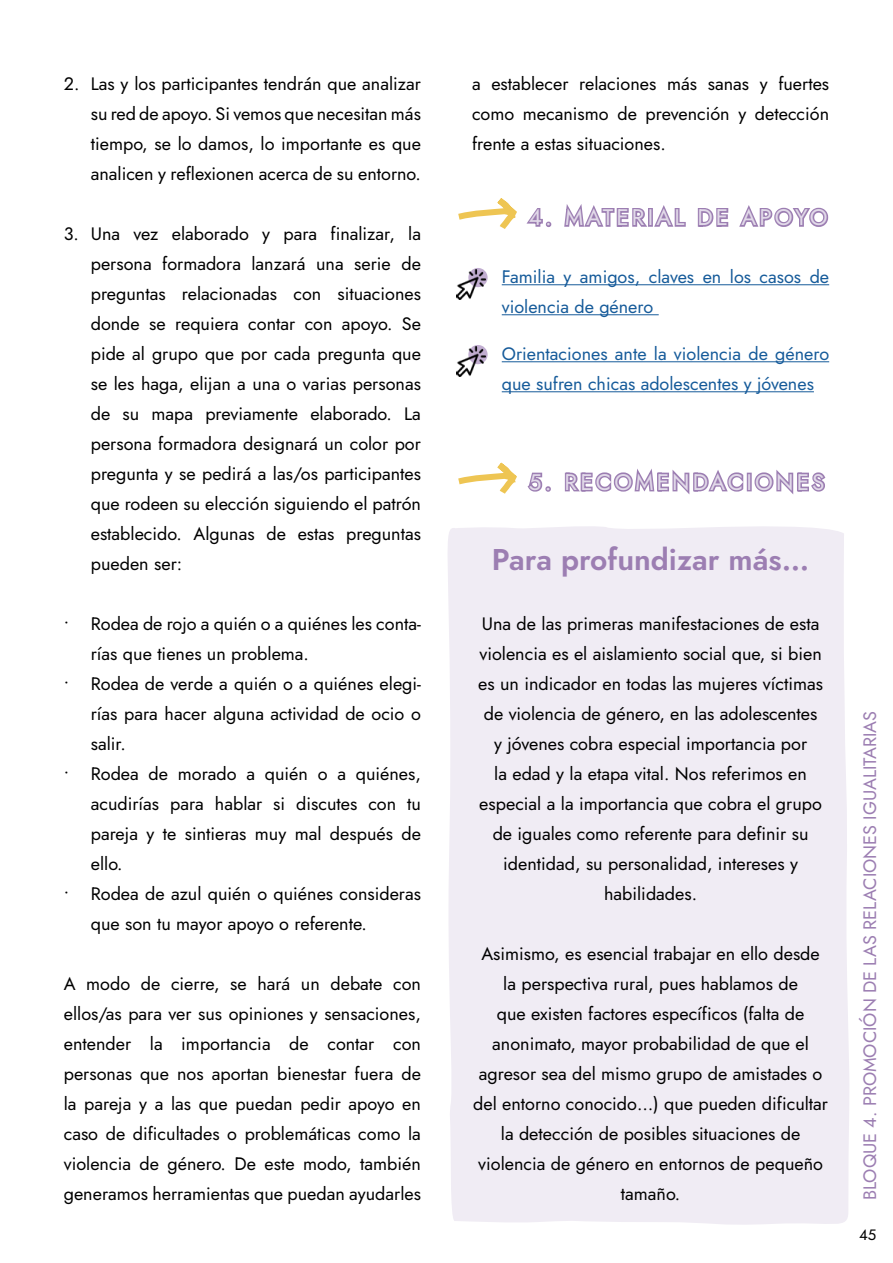
<style>
.page{position:relative;width:893px;height:1263px;background:#fff}
.page>*{position:absolute;margin:0;border:0;box-sizing:border-box;transform-origin:0 0}
.t1{font:600 30px "Jost";color:#9c7eb2}
.t2{font:22.5px "Jost";letter-spacing:.14em;color:#e2dae9}
.t3{font:18px/30px "Jost";color:#000;text-align:justify}
.t4{font:18px/30px "Jost";color:#165b9a}
.t5{font:18px "Jost";color:#9c7eb2}
.t6{font:15px "Jost";color:#000}
</style>
<div class="page">
<svg style="left:468px;top:268px;width:20px;height:19px"></svg>
<img style="left:456px;top:269px;width:30px;height:30px">
<svg style="left:468px;top:345px;width:20px;height:19px"></svg>
<img style="left:456px;top:347px;width:30px;height:29px">
<div style="left:448px;top:526px;width:401px;height:699px;background:#f0ecf4"></div>
<hr style="left:502px;top:284px;width:327px;height:1px;background:#165b9a">
<hr style="left:502px;top:314px;width:157px;height:1px;background:#165b9a">
<hr style="left:502px;top:361px;width:327px;height:1px;background:#165b9a">
<hr style="left:502px;top:391px;width:312px;height:1px;background:#165b9a">
<svg style="left:458px;top:462px;width:93px;height:32px"></svg>
<svg style="left:564px;top:472px;width:19px;height:20px"></svg>
<div style="left:582px;top:487px;width:11px;height:4px;border:3px solid #9c7eb2"></div>
<div style="left:582px;top:473px;width:11px;height:4px;border:3px solid #9c7eb2"></div>
<div style="left:582px;top:479px;width:10px;height:5px;border:3px solid #9c7eb2"></div>
<div style="left:581px;top:473px;width:4px;height:18px;border:3px solid #9c7eb2"></div>
<svg style="left:595px;top:469px;width:60px;height:23px"></svg>
<div style="left:658px;top:487px;width:11px;height:4px;border:3px solid #9c7eb2"></div>
<div style="left:658px;top:473px;width:11px;height:4px;border:3px solid #9c7eb2"></div>
<div style="left:658px;top:479px;width:11px;height:5px;border:3px solid #9c7eb2"></div>
<div style="left:657px;top:473px;width:5px;height:18px;border:3px solid #9c7eb2"></div>
<svg style="left:672px;top:470px;width:72px;height:25px"></svg>
<div style="left:747px;top:473px;width:5px;height:18px;border:3px solid #9c7eb2"></div>
<svg style="left:754px;top:470px;width:40px;height:24px"></svg>
<div style="left:798px;top:487px;width:11px;height:4px;border:3px solid #9c7eb2"></div>
<div style="left:798px;top:473px;width:11px;height:4px;border:3px solid #9c7eb2"></div>
<div style="left:798px;top:479px;width:10px;height:5px;border:3px solid #9c7eb2"></div>
<div style="left:797px;top:473px;width:5px;height:18px;border:3px solid #9c7eb2"></div>
<svg style="left:811px;top:472px;width:15px;height:20px"></svg>
<svg style="left:458px;top:198px;width:94px;height:31px"></svg>
<svg style="left:564px;top:204px;width:51px;height:23px"></svg>
<div style="left:618px;top:222px;width:11px;height:5px;border:3px solid #9c7eb2"></div>
<div style="left:618px;top:208px;width:11px;height:5px;border:3px solid #9c7eb2"></div>
<div style="left:618px;top:214px;width:10px;height:5px;border:3px solid #9c7eb2"></div>
<div style="left:617px;top:208px;width:5px;height:19px;border:3px solid #9c7eb2"></div>
<svg style="left:632px;top:205px;width:54px;height:22px"></svg>
<svg style="left:697px;top:208px;width:17px;height:19px"></svg>
<div style="left:717px;top:222px;width:11px;height:5px;border:3px solid #9c7eb2"></div>
<div style="left:717px;top:208px;width:11px;height:5px;border:3px solid #9c7eb2"></div>
<div style="left:717px;top:214px;width:11px;height:5px;border:3px solid #9c7eb2"></div>
<div style="left:716px;top:208px;width:5px;height:19px;border:3px solid #9c7eb2"></div>
<svg style="left:739px;top:205px;width:90px;height:22px"></svg>
<p class="t3" style="left:91px;top:69px;width:332px;text-indent:-27px">2. Las y los participantes tendrán que analizar su red de apoyo. Si vemos que necesitan más tiempo, se lo damos, lo importante es que analicen y reflexionen acerca de su entorno.</p>
<p class="t3" style="left:91px;top:219px;width:332px;text-indent:-27px">3. Una vez elaborado y para finalizar, la persona formadora lanzará una serie de preguntas relacionadas con situaciones donde se requiera contar con apoyo. Se pide al grupo que por cada pregunta que se les haga, elijan a una o varias personas de su mapa previamente elaborado. La persona formadora designará un color por pregunta y se pedirá a las/os participantes que rodeen su elección siguiendo el patrón establecido. Algunas de estas preguntas pueden ser:</p>
<p class="t3" style="left:91px;top:609px;width:332px;text-indent:-27px">• Rodea de rojo a quién o a quiénes les conta&shy;rías que tienes un problema.</p>
<p class="t3" style="left:91px;top:669px;width:332px;text-indent:-27px">• Rodea de verde a quién o a quiénes elegi&shy;rías para hacer alguna actividad de ocio o salir.</p>
<p class="t3" style="left:91px;top:759px;width:332px;text-indent:-27px">• Rodea de morado a quién o a quiénes, acudirías para hablar si discutes con tu pareja y te sintieras muy mal después de ello.</p>
<p class="t3" style="left:91px;top:879px;width:332px;text-indent:-27px">• Rodea de azul quién o quiénes consideras que son tu mayor apoyo o referente.</p>
<p class="t3" style="left:64px;top:969px;width:359px">A modo de cierre, se hará un debate con ellos/as para ver sus opiniones y sensaciones, entender la importancia de contar con personas que nos aportan bienestar fuera de la pareja y a las que puedan pedir apoyo en caso de dificultades o problemáticas como la violencia de género. De este modo, también generamos herramientas que puedan ayudarles</p>
<p class="t3" style="left:472px;top:69px;width:359px">a establecer relaciones más sanas y fuertes como mecanismo de prevención y detección frente a estas situaciones.</p>
<p class="t2" style="left:529px;top:202px;width:300px">4. MATERIAL DE APOYO</p>
<p class="t4" style="left:502px;top:262px;width:329px">Familia y amigos, claves en los casos de violencia de género</p>
<p class="t4" style="left:502px;top:339px;width:329px">Orientaciones ante la violencia de género que sufren chicas adolescentes y jóvenes</p>
<p class="t2" style="left:529px;top:467px;width:297px">5. RECOMENDACIONES</p>
<h1 class="t1" style="left:492px;top:539px;width:319px">Para profundizar más…</h1>
<p class="t3" style="left:478px;top:609px;width:346px;text-align:center">Una de las primeras manifestaciones de esta violencia es el aislamiento social que, si bien es un indicador en todas las mujeres víctimas de violencia de género, en las adolescentes y jóvenes cobra especial importancia por<br>la edad y la etapa vital. Nos referimos en especial a la importancia que cobra el grupo de iguales como referente para definir su identidad, su personalidad, intereses y habilidades.</p>
<p class="t3" style="left:473px;top:939px;width:356px;text-align:center">Asimismo, es esencial trabajar en ello desde la perspectiva rural, pues hablamos de<br>que existen factores específicos (falta de anonimato, mayor probabilidad de que el agresor sea del mismo grupo de amistades o del entorno conocido…) que pueden dificultar la detección de posibles situaciones de violencia de género en entornos de pequeño tamaño.</p>
<p class="t5" style="left:858px;top:1200px;width:491px;rotate:-90deg">BLOQUE 4. PROMOCIÓN DE LAS RELACIONES IGUALITARIAS</p>
<p class="t6" style="left:859px;top:1225px;width:19px">45</p>
</div>
